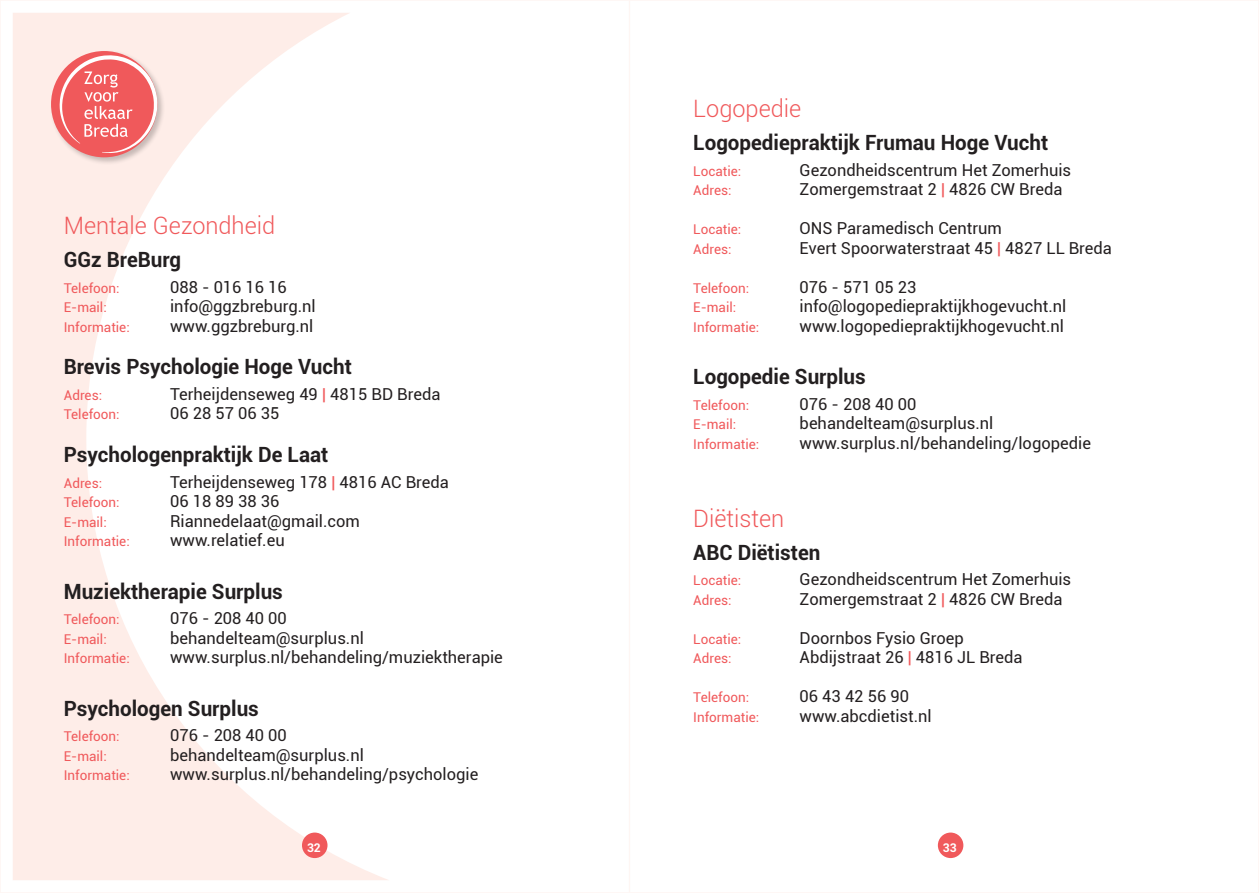
<style>
.page{position:relative;width:1259px;height:893px;background:#fff}
.page>*{position:absolute;margin:0;border:0;box-sizing:border-box;transform-origin:0 0}
.t1{font:300 24px "Roboto";color:#f0595b}
.t2{font:700 21px "Roboto";color:#231f20}
.t3{font:16.5px "Roboto";color:#231f20}
.t4{font:13.5px "Roboto";color:#f0595b}
.t5{font:700 12px "Roboto";color:#fff}
.s1{color:#f0595b}
</style>
<div class="page">
<svg style="left:13px;top:13px;width:375px;height:867px"></svg>
<div style="left:938px;top:832px;width:25px;height:26px;background:#f0595b;border-radius:50%"></div>
<div style="left:302px;top:832px;width:25px;height:26px;background:#f0595b;border-radius:50%"></div>
<div style="left:49px;top:49px;width:116px;height:116px;background:#231f20;opacity:.25"></div>
<div style="left:51px;top:51px;width:106px;height:106px;background:#f0595b;border-radius:50%"></div>
<svg style="left:60px;top:55px;width:97px;height:98px"></svg>
<h1 class="t1" style="left:64px;top:209px;width:213px">Mentale Gezondheid</h1>
<p class="t2" style="left:64px;top:245px;width:119px">GGz BreBurg</p>
<p class="t4" style="left:64px;top:278px;width:57px">Telefoon:</p>
<p class="t3" style="left:170px;top:275px;width:118px">088 - 016 16 16</p>
<p class="t4" style="left:64px;top:298px;width:44px">E-mail:</p>
<p class="t3" style="left:170px;top:295px;width:147px">info@ggzbreburg.nl</p>
<p class="t4" style="left:64px;top:317px;width:67px">Informatie:</p>
<p class="t3" style="left:170px;top:314px;width:145px">www.ggzbreburg.nl</p>
<p class="t2" style="left:64px;top:352px;width:290px">Brevis Psychologie Hoge Vucht</p>
<p class="t4" style="left:64px;top:385px;width:40px">Adres:</p>
<p class="t3" style="left:170px;top:382px;width:272px">Terheijdenseweg 49 <span class="s1">|</span> 4815 BD Breda</p>
<p class="t4" style="left:64px;top:405px;width:57px">Telefoon:</p>
<p class="t3" style="left:170px;top:402px;width:111px">06 28 57 06 35</p>
<p class="t2" style="left:64px;top:440px;width:266px">Psychologenpraktijk De Laat</p>
<p class="t4" style="left:64px;top:473px;width:40px">Adres:</p>
<p class="t3" style="left:170px;top:470px;width:280px">Terheijdenseweg 178 <span class="s1">|</span> 4816 AC Breda</p>
<p class="t4" style="left:64px;top:493px;width:57px">Telefoon:</p>
<p class="t3" style="left:170px;top:490px;width:111px">06 18 89 38 36</p>
<p class="t4" style="left:64px;top:512px;width:44px">E-mail:</p>
<p class="t3" style="left:170px;top:509px;width:191px">Riannedelaat@gmail.com</p>
<p class="t4" style="left:64px;top:532px;width:67px">Informatie:</p>
<p class="t3" style="left:170px;top:529px;width:116px">www.relatief.eu</p>
<p class="t2" style="left:64px;top:576px;width:221px">Muziektherapie Surplus</p>
<p class="t4" style="left:64px;top:610px;width:57px">Telefoon:</p>
<p class="t3" style="left:170px;top:607px;width:118px">076 - 208 40 00</p>
<p class="t4" style="left:64px;top:629px;width:44px">E-mail:</p>
<p class="t3" style="left:170px;top:626px;width:195px">behandelteam@surplus.nl</p>
<p class="t4" style="left:64px;top:649px;width:67px">Informatie:</p>
<p class="t3" style="left:170px;top:646px;width:334px">www.surplus.nl/behandeling/muziektherapie</p>
<p class="t2" style="left:64px;top:693px;width:197px">Psychologen Surplus</p>
<p class="t4" style="left:64px;top:727px;width:57px">Telefoon:</p>
<p class="t3" style="left:170px;top:724px;width:118px">076 - 208 40 00</p>
<p class="t4" style="left:64px;top:746px;width:44px">E-mail:</p>
<p class="t3" style="left:170px;top:743px;width:195px">behandelteam@surplus.nl</p>
<p class="t4" style="left:64px;top:766px;width:67px">Informatie:</p>
<p class="t3" style="left:170px;top:763px;width:310px">www.surplus.nl/behandeling/psychologie</p>
<h1 class="t1" style="left:693px;top:92px;width:110px">Logopedie</h1>
<p class="t2" style="left:693px;top:128px;width:356px">Logopediepraktijk Frumau Hoge Vucht</p>
<p class="t4" style="left:693px;top:161px;width:49px">Locatie:</p>
<p class="t3" style="left:799px;top:158px;width:273px">Gezondheidscentrum Het Zomerhuis</p>
<p class="t4" style="left:693px;top:181px;width:40px">Adres:</p>
<p class="t3" style="left:799px;top:178px;width:264px">Zomergemstraat 2 <span class="s1">|</span> 4826 CW Breda</p>
<p class="t4" style="left:693px;top:220px;width:49px">Locatie:</p>
<p class="t3" style="left:799px;top:217px;width:204px">ONS Paramedisch Centrum</p>
<p class="t4" style="left:693px;top:239px;width:40px">Adres:</p>
<p class="t3" style="left:799px;top:236px;width:314px">Evert Spoorwaterstraat 45 <span class="s1">|</span> 4827 LL Breda</p>
<p class="t4" style="left:693px;top:278px;width:57px">Telefoon:</p>
<p class="t3" style="left:799px;top:275px;width:118px">076 - 571 05 23</p>
<p class="t4" style="left:693px;top:298px;width:44px">E-mail:</p>
<p class="t3" style="left:799px;top:295px;width:268px">info@logopediepraktijkhogevucht.nl</p>
<p class="t4" style="left:693px;top:317px;width:67px">Informatie:</p>
<p class="t3" style="left:799px;top:314px;width:266px">www.logopediepraktijkhogevucht.nl</p>
<p class="t2" style="left:693px;top:362px;width:174px">Logopedie Surplus</p>
<p class="t4" style="left:693px;top:395px;width:57px">Telefoon:</p>
<p class="t3" style="left:799px;top:392px;width:118px">076 - 208 40 00</p>
<p class="t4" style="left:693px;top:415px;width:44px">E-mail:</p>
<p class="t3" style="left:799px;top:412px;width:195px">behandelteam@surplus.nl</p>
<p class="t4" style="left:693px;top:434px;width:67px">Informatie:</p>
<p class="t3" style="left:799px;top:431px;width:293px">www.surplus.nl/behandeling/logopedie</p>
<h1 class="t1" style="left:693px;top:501px;width:92px">Diëtisten</h1>
<p class="t2" style="left:693px;top:537px;width:129px">ABC Diëtisten</p>
<p class="t4" style="left:693px;top:571px;width:49px">Locatie:</p>
<p class="t3" style="left:799px;top:568px;width:273px">Gezondheidscentrum Het Zomerhuis</p>
<p class="t4" style="left:693px;top:590px;width:40px">Adres:</p>
<p class="t3" style="left:799px;top:587px;width:264px">Zomergemstraat 2 <span class="s1">|</span> 4826 CW Breda</p>
<p class="t4" style="left:693px;top:629px;width:49px">Locatie:</p>
<p class="t3" style="left:799px;top:626px;width:166px">Doornbos Fysio Groep</p>
<p class="t4" style="left:693px;top:649px;width:40px">Adres:</p>
<p class="t3" style="left:799px;top:646px;width:224px">Abdijstraat 26 <span class="s1">|</span> 4816 JL Breda</p>
<p class="t4" style="left:693px;top:688px;width:57px">Telefoon:</p>
<p class="t3" style="left:799px;top:685px;width:111px">06 43 42 56 90</p>
<p class="t4" style="left:693px;top:707px;width:67px">Informatie:</p>
<p class="t3" style="left:799px;top:704px;width:133px">www.abcdietist.nl</p>
<p class="t5" style="left:307px;top:839px;width:15px">32</p>
<p class="t5" style="left:943px;top:839px;width:15px">33</p>
</div>
